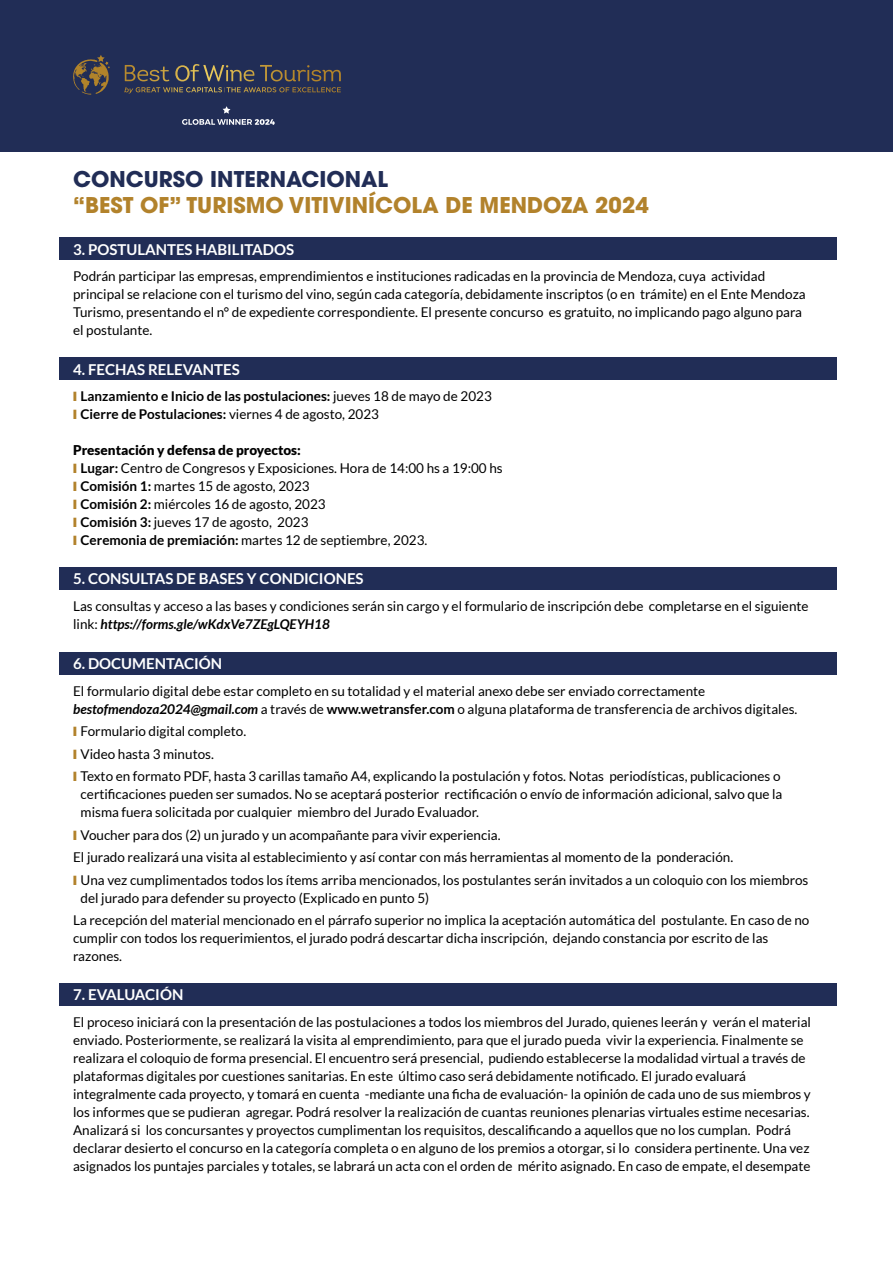
<style>
.page{position:relative;width:893px;height:1263px;background:#fff}
.page>*{position:absolute;margin:0;border:0;box-sizing:border-box;transform-origin:0 0}
.t1{font:700 21.6px "ITC Avant Garde Pro";color:#b2822b}
.t2{font:700 21.6px "ITC Avant Garde Pro";color:#212d56}
.t3{font:700 15px "Lato";color:#fff}
.t4{font:13.5px/18px "Lato";color:#000}
.t5{font:700 13.5px/18px "Lato";color:#000}
.s1{color:#b2822b}
.s2{font-weight:400}
.s3{font-weight:900}
.s4{font-weight:700}
.s5{font-weight:700;font-style:italic}
</style>
<div class="page">
<div style="left:0;top:0;width:893px;height:151px;background:#212d56"></div>
<div style="left:59px;top:238px;width:777px;height:22px;background:#212d56"></div>
<div style="left:59px;top:567px;width:777px;height:23px;background:#212d56"></div>
<div style="left:59px;top:652px;width:777px;height:22px;background:#212d56"></div>
<div style="left:59px;top:983px;width:777px;height:23px;background:#212d56"></div>
<div style="left:59px;top:358px;width:777px;height:22px;background:#212d56"></div>
<svg style="left:73px;top:55px;width:32px;height:35px"></svg>
<svg style="left:182px;top:106px;width:93px;height:19px"></svg>
<h1 class="t2" style="left:73px;top:165px;width:316px">CONCURSO INTERNACIONAL</h1>
<h1 class="t1" style="left:73px;top:190px;width:577px">“BEST OF” TURISMO VITIVINÍCOLA DE MENDOZA 2024</h1>
<p class="t3" style="left:73px;top:241px;width:223px">3. POSTULANTES HABILITADOS</p>
<p class="t4" style="left:73px;top:267px;width:734px">Podrán participar las empresas, emprendimientos e instituciones radicadas en la provincia de Mendoza, cuya actividad principal se relacione con el turismo del vino, según cada categoría, debidamente inscriptos (o en trámite) en el Ente Mendoza Turismo, presentando el n° de expediente correspondiente. El presente concurso es gratuito, no implicando pago alguno para el postulante.</p>
<p class="t3" style="left:73px;top:361px;width:168px">4. FECHAS RELEVANTES</p>
<p class="t5" style="left:73px;top:387px;width:420px"><span class="s1">❙</span> Lanzamiento e Inicio de las postulaciones: <span class="s2">jueves 18 de mayo de 2023 </span><span class="s1">❙</span> Cierre de Postulaciones: <span class="s2">viernes 4 de agosto, 2023</span></p>
<p class="t4" style="left:73px;top:441px;width:431px"><span class="s3">Presentación y defensa de proyectos:<br></span><span class="s1">❙</span> <span class="s4">Lugar:</span> Centro de Congresos y Exposiciones. Hora de 14:00 hs a 19:00 hs <span class="s1">❙</span> <span class="s4">Comisión 1:</span> martes 15 de agosto, 2023<br><span class="s1">❙</span> <span class="s4">Comisión 2:</span> miércoles 16 de agosto, 2023<br><span class="s1">❙</span> <span class="s4">Comisión 3:</span> jueves 17 de agosto, 2023<br><span class="s1">❙</span> <span class="s4">Ceremonia de premiación:</span> martes 12 de septiembre, 2023.</p>
<p class="t3" style="left:73px;top:570px;width:292px">5. CONSULTAS DE BASES Y CONDICIONES</p>
<p class="t4" style="left:73px;top:597px;width:737px">Las consultas y acceso a las bases y condiciones serán sin cargo y el formulario de inscripción debe completarse en el siguiente link: <span class="s5">https://forms.gle/wKdxVe7ZEgLQEYH18</span></p>
<p class="t3" style="left:73px;top:655px;width:151px">6. DOCUMENTACIÓN</p>
<p class="t4" style="left:73px;top:681px;width:726px">El formulario digital debe estar completo en su totalidad y el material anexo debe ser enviado correctamente <span class="s5">bestofmendoza2024@gmail.com</span> a través de <span class="s4">www.wetransfer.com</span> o alguna plataforma de transferencia de archivos digitales.</p>
<p class="t4" style="left:73px;top:720px;width:709px;line-height:22.5px"><span class="s1">❙</span> Formulario digital completo.<br><span class="s1">❙</span> Video hasta 3 minutos.<br><span class="s1">❙</span> Texto en formato PDF, hasta 3 carillas tamaño A4, explicando la postulación y fotos. Notas periodísticas, publicaciones o</p>
<p class="t4" style="left:81px;top:785px;width:703px">certificaciones pueden ser sumados. No se aceptará posterior rectificación o envío de información adicional, salvo que la misma fuera solicitada por cualquier miembro del Jurado Evaluador.</p>
<p class="t4" style="left:73px;top:823px;width:737px;line-height:22.5px"><span class="s1">❙</span> Voucher para dos (2) un jurado y un acompañante para vivir experiencia.<br>El jurado realizará una visita al establecimiento y así contar con más herramientas al momento de la ponderación.<br><span class="s1">❙</span> Una vez cumplimentados todos los ítems arriba mencionados, los postulantes serán invitados a un coloquio con los miembros</p>
<p class="t4" style="left:73px;top:886px;width:738px;line-height:22.5px;text-indent:8px">del jurado para defender su proyecto (Explicado en punto 5)<br>La recepción del material mencionado en el párrafo superior no implica la aceptación automática del postulante. En caso de no</p>
<p class="t4" style="left:73px;top:929px;width:697px">cumplir con todos los requerimientos, el jurado podrá descartar dicha inscripción, dejando constancia por escrito de las razones.</p>
<p class="t3" style="left:73px;top:986px;width:112px">7. EVALUACIÓN</p>
<p class="t4" style="left:73px;top:1013px;width:739px">El proceso iniciará con la presentación de las postulaciones a todos los miembros del Jurado, quienes leerán y verán el material enviado. Posteriormente, se realizará la visita al emprendimiento, para que el jurado pueda vivir la experiencia. Finalmente se realizara el coloquio de forma presencial. El encuentro será presencial, pudiendo establecerse la modalidad virtual a través de plataformas digitales por cuestiones sanitarias. En este último caso será debidamente notificado. El jurado evaluará integralmente cada proyecto, y tomará en cuenta -mediante una ficha de evaluación- la opinión de cada uno de sus miembros y los informes que se pudieran agregar. Podrá resolver la realización de cuantas reuniones plenarias virtuales estime necesarias.<br>Analizará si los concursantes y proyectos cumplimentan los requisitos, descalificando a aquellos que no los cumplan. Podrá declarar desierto el concurso en la categoría completa o en alguno de los premios a otorgar, si lo considera pertinente. Una vez asignados los puntajes parciales y totales, se labrará un acta con el orden de mérito asignado. En caso de empate, el desempate</p>
</div>
